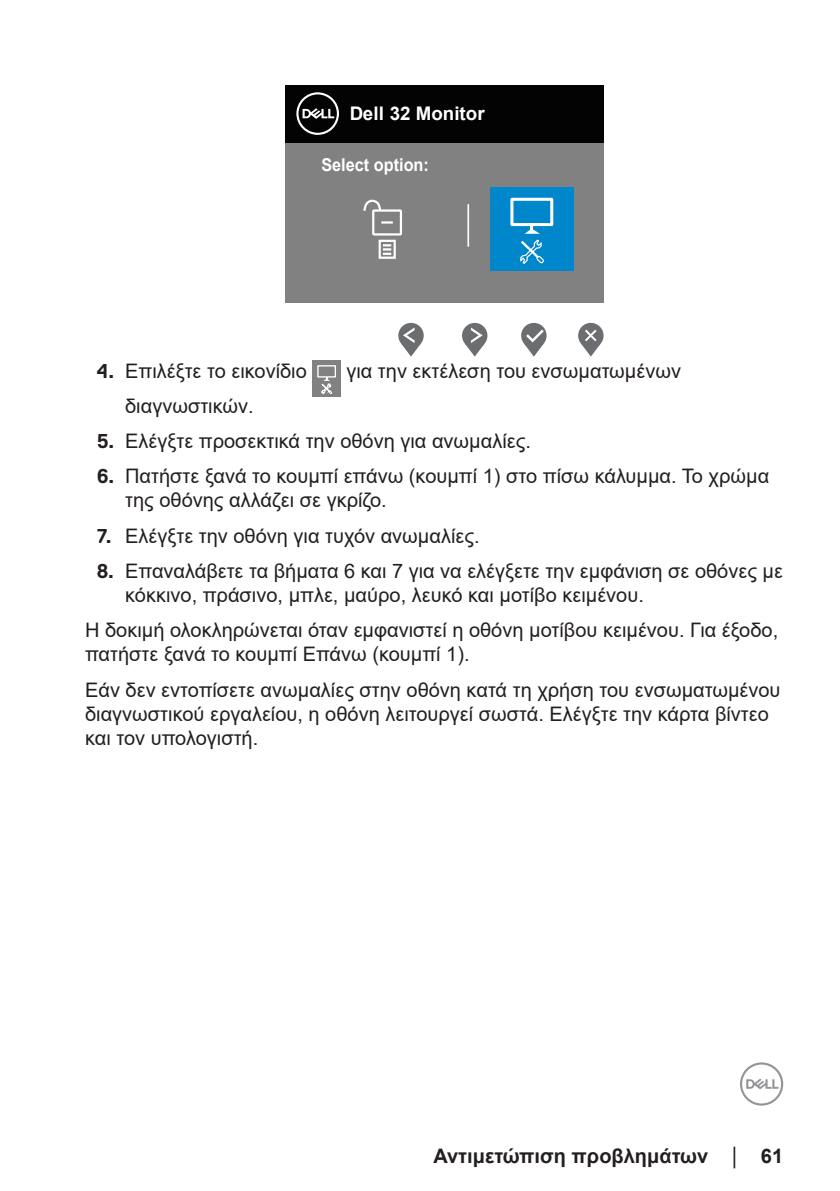
<style>
.page{position:relative;width:840px;height:1191px;background:#fff}
.page>*{position:absolute;margin:0;border:0;box-sizing:border-box;transform-origin:0 0}
.Paragraph{font:20px/24px "Arial";color:#231f20}
.t1{font:700 20px "Arial";color:#231f20}
.t2{font:700 18.8px "Arial";color:#fff}
.t3{font:700 17.8px "Arial";color:#fff;scale:.92 1}
.s1{font-family:"Dell Replica";font-weight:700}
.s2{font-family:"Times New Roman";font-weight:400;font-size:18px}
</style>
<div class="page">
<svg style="left:740px;top:1062px;width:42px;height:43px"></svg>
<div style="left:285px;top:142px;width:318px;height:161px;background:#818181"></div>
<div style="left:285px;top:85px;width:318px;height:57px;background:#030303"></div>
<svg style="left:296px;top:92px;width:43px;height:43px"></svg>
<div style="left:489px;top:187px;width:84px;height:84px;background:#0087cb"></div>
<div style="left:398px;top:323px;width:25px;height:25px;background:#6c6d70;border-radius:50%"></div>
<div style="left:462px;top:323px;width:25px;height:25px;background:#6c6d70;border-radius:50%"></div>
<svg style="left:401px;top:327px;width:19px;height:30px"></svg>
<div style="left:521px;top:323px;width:25px;height:25px;background:#6c6d70;border-radius:50%"></div>
<svg style="left:523px;top:327px;width:23px;height:30px"></svg>
<div style="left:578px;top:323px;width:25px;height:25px;background:#6c6d70;border-radius:50%"></div>
<hr style="left:467px;top:204px;width:2px;height:43px;background:#fff">
<div style="left:372px;top:209px;width:30px;height:26px;border:2px solid #fff"></div>
<svg style="left:381px;top:221px;width:11px;height:3px"></svg>
<svg style="left:363px;top:199px;width:19px;height:14px"></svg>
<div style="left:378px;top:240px;width:17px;height:19px;border:2px solid #fff"></div>
<svg style="left:383px;top:244px;width:8px;height:11px"></svg>
<svg style="left:464px;top:327px;width:20px;height:30px"></svg>
<svg style="left:580px;top:327px;width:20px;height:30px"></svg>
<div style="left:510px;top:198px;width:43px;height:28px;border:3px solid #fff"></div>
<svg style="left:519px;top:226px;width:26px;height:38px"></svg>
<div style="left:312px;top:361px;width:28px;height:36px;background:#818181"></div>
<div style="left:317px;top:365px;width:19px;height:12px;border:1px solid #fff"></div>
<svg style="left:321px;top:377px;width:11px;height:17px"></svg>
<p class="t2" style="left:349px;top:100px;width:136px">Dell 32 Monitor</p>
<p class="t3" style="left:321px;top:152px;width:118px">Select option:</p>
<p class="Paragraph" style="left:97px;top:359px;width:211px"><span class="s1">4.</span> Επιλέξτε το εικονίδιο</p>
<p class="Paragraph" style="left:346px;top:359px;width:336px">για την εκτέλεση του ενσωματωμένων</p>
<p class="Paragraph" style="left:125px;top:393px;width:130px">διαγνωστικών.</p>
<p class="Paragraph" style="left:97px;top:429px;width:435px"><span class="s1">5.</span> Ελέγξτε προσεκτικά την οθόνη για ανωμαλίες.</p>
<p class="Paragraph" style="left:125px;top:464px;width:645px;text-indent:-28px"><span class="s1">6.</span> Πατήστε ξανά το κουμπί επάνω (κουμπί 1) στο πίσω κάλυμμα. Το χρώμα της οθόνης αλλάζει σε γκρίζο.</p>
<p class="Paragraph" style="left:97px;top:523px;width:384px"><span class="s1">7.</span> Ελέγξτε την οθόνη για τυχόν ανωμαλίες.</p>
<p class="Paragraph" style="left:125px;top:559px;width:659px;text-indent:-28px"><span class="s1">8.</span> Επαναλάβετε τα βήματα 6 και 7 για να ελέγξετε την εμφάνιση σε οθόνες με κόκκινο, πράσινο, μπλε, μαύρο, λευκό και μοτίβο κειμένου.</p>
<p class="Paragraph" style="left:85px;top:618px;width:694px">Η δοκιμή ολοκληρώνεται όταν εμφανιστεί η οθόνη μοτίβου κειμένου. Για έξοδο, πατήστε ξανά το κουμπί Επάνω (κουμπί 1).</p>
<p class="Paragraph" style="left:85px;top:677px;width:696px">Εάν δεν εντοπίσετε ανωμαλίες στην οθόνη κατά τη χρήση του ενσωματωμένου διαγνωστικού εργαλείου, η οθόνη λειτουργεί σωστά. Ελέγξτε την κάρτα βίντεο και τον υπολογιστή.</p>
<p class="t1" style="left:433px;top:1141px;width:351px">Αντιμετώπιση προβλημάτων <span class="s2">│</span> 61</p>
</div>
